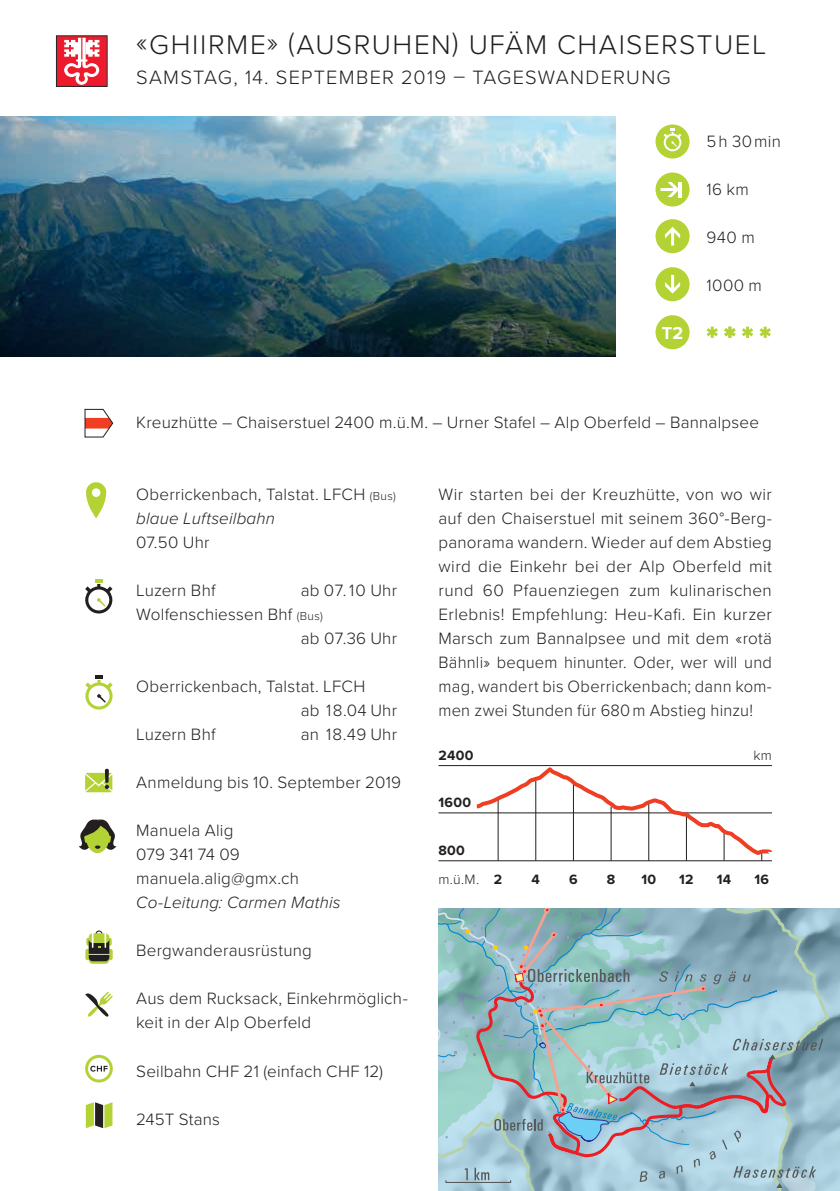
<style>
.page{position:relative;width:840px;height:1191px;background:#fff}
.page>*{position:absolute;margin:0;border:0;box-sizing:border-box;transform-origin:0 0}
.t1{font:300 28px "Proxima Nova";letter-spacing:.055em;color:#231f20}
.t2{font:300 20px "Proxima Nova";letter-spacing:.06em;color:#231f20}
.t3{font:700 18px "Proxima Nova";color:#fff}
.t4{font:300 17px/24px "Proxima Nova";letter-spacing:.01em;color:#231f20}
.t5{font:italic 300 17px "Proxima Nova";letter-spacing:.01em;color:#231f20}
.t6{font:700 14px "Proxima Nova";letter-spacing:.025em;color:#231f20}
.t7{font:300 14px "Proxima Nova";color:#231f20}
.s1{font-size:12px}
.s2{font-style:italic}
</style>
<div class="page">
<svg style="left:86px;top:1102px;width:26px;height:26px"></svg>
<div style="left:57px;top:36px;width:50px;height:50px;background:#ee1b2c"></div>
<svg style="left:64px;top:38px;width:35px;height:47px"></svg>
<div style="left:56px;top:35px;width:52px;height:52px;border:1px solid #231f20"></div>
<div style="left:655px;top:315px;width:34px;height:34px;background:#b3d234;border-radius:50%"></div>
<div style="left:655px;top:172px;width:34px;height:34px;background:#b3d234;border-radius:50%"></div>
<svg style="left:660px;top:182px;width:18px;height:15px"></svg>
<hr style="left:678px;top:182px;width:3px;height:15px;background:#fff">
<div style="left:655px;top:219px;width:34px;height:34px;background:#b3d234;border-radius:50%"></div>
<svg style="left:665px;top:227px;width:14px;height:18px"></svg>
<div style="left:655px;top:267px;width:34px;height:34px;background:#b3d234;border-radius:50%"></div>
<svg style="left:665px;top:275px;width:14px;height:18px"></svg>
<div style="left:655px;top:124px;width:34px;height:34px;background:#b3d234;border-radius:50%"></div>
<svg style="left:663px;top:129px;width:18px;height:22px"></svg>
<svg style="left:85px;top:930px;width:28px;height:33px"></svg>
<svg style="left:85px;top:579px;width:27px;height:34px"></svg>
<svg style="left:85px;top:675px;width:28px;height:34px"></svg>
<svg style="left:86px;top:482px;width:20px;height:36px"></svg>
<svg style="left:85px;top:991px;width:28px;height:25px"></svg>
<svg style="left:79px;top:819px;width:38px;height:34px"></svg>
<svg style="left:85px;top:1054px;width:28px;height:28px"></svg>
<svg style="left:84px;top:409px;width:29px;height:28px"></svg>
<svg style="left:85px;top:768px;width:27px;height:24px"></svg>
<img style="left:0;top:116px;width:614px;height:240px">
<svg style="left:706px;top:327px;width:11px;height:11px"></svg>
<svg style="left:724px;top:327px;width:11px;height:11px"></svg>
<svg style="left:742px;top:327px;width:10px;height:11px"></svg>
<svg style="left:759px;top:327px;width:11px;height:11px"></svg>
<svg style="left:438px;top:908px;width:395px;height:283px;background:#99bac4"></svg>
<hr style="left:438px;top:765px;width:333px;height:1px;background:#231f20">
<hr style="left:438px;top:812px;width:333px;height:1px;background:#231f20">
<hr style="left:438px;top:860px;width:333px;height:1px;background:#231f20">
<svg style="left:472px;top:765px;width:300px;height:95px"></svg>
<h1 class="t1" style="left:136px;top:24px;width:631px">«GHIIRME» (AUSRUHEN) UFÄM CHAISERSTUEL</h1>
<p class="t2" style="left:136px;top:62px;width:536px">SAMSTAG, 14. SEPTEMBER 2019 – TAGESWANDERUNG</p>
<p class="t4" style="left:706px;top:128px;width:76px">5 h 30 min</p>
<p class="t4" style="left:706px;top:176px;width:44px">16 km</p>
<p class="t4" style="left:706px;top:224px;width:50px">940 m</p>
<p class="t3" style="left:661px;top:320px;width:23px">T2</p>
<p class="t4" style="left:706px;top:272px;width:57px">1000 m</p>
<p class="t4" style="left:136px;top:410px;width:624px">Kreuzhütte – Chaiserstuel 2400 m.ü.M. – Urner Stafel – Alp Oberfeld – Bannalpsee</p>
<p class="t4" style="left:136px;top:481px;width:261px">Oberrickenbach, Talstat. LFCH <span class="s1">(Bus) </span><span class="s2">blaue Luftseilbahn</span></p>
<p class="t4" style="left:136px;top:529px;width:75px">07.50 Uhr</p>
<p class="t4" style="left:136px;top:577px;width:81px">Luzern Bhf</p>
<p class="t4" style="left:300px;top:577px;width:98px">ab 07. 10 Uhr</p>
<p class="t4" style="left:136px;top:601px;width:188px">Wolfenschiessen Bhf <span class="s1">(Bus)</span></p>
<p class="t4" style="left:300px;top:625px;width:98px">ab 07.36 Uhr</p>
<p class="t4" style="left:136px;top:673px;width:230px">Oberrickenbach, Talstat. LFCH</p>
<p class="t4" style="left:300px;top:697px;width:98px">ab 18.04 Uhr</p>
<p class="t4" style="left:136px;top:721px;width:81px">Luzern Bhf</p>
<p class="t4" style="left:300px;top:721px;width:98px">an 18.49 Uhr</p>
<p class="t4" style="left:136px;top:769px;width:266px">Anmeldung bis 10. September 2019</p>
<p class="t4" style="left:136px;top:817px;width:164px">Manuela Alig<br>079 341 74 09 manuela.alig@gmx.ch</p>
<p class="t5" style="left:136px;top:890px;width:206px">Co-Leitung: Carmen Mathis</p>
<p class="t4" style="left:136px;top:937px;width:177px">Bergwanderausrüstung</p>
<p class="t4" style="left:136px;top:986px;width:273px">Aus dem Rucksack, Einkehrmöglich&shy;keit in der Alp Oberfeld</p>
<p class="t4" style="left:136px;top:1058px;width:248px">Seilbahn CHF 21 (einfach CHF 12)</p>
<p class="t4" style="left:136px;top:1106px;width:85px">245T Stans</p>
<p class="t4" style="left:438px;top:482px;width:335px;text-align:justify">Wir starten bei der Kreuzhütte, von wo wir auf den Chaiserstuel mit seinem 360°-Berg&shy;panorama wandern. Wieder auf dem Abstieg wird die Einkehr bei der Alp Oberfeld mit rund 60 Pfauenziegen zum kulinarischen Erlebnis! Empfehlung: Heu-Kafi. Ein kurzer Marsch zum Bannalpsee und mit dem «rotä Bähnli» bequem hinunter. Oder, wer will und mag, wandert bis Oberrickenbach; dann kom&shy;men zwei Stunden für 680 m Abstieg hinzu!</p>
<p class="t6" style="left:438px;top:744px;width:37px">2400</p>
<p class="t6" style="left:438px;top:792px;width:34px">1600</p>
<p class="t6" style="left:438px;top:840px;width:28px">800</p>
<p class="t7" style="left:438px;top:869px;width:42px">m.ü.M.</p>
<p class="t7" style="left:753px;top:744px;width:20px">km</p>
<p class="t6" style="left:493px;top:869px;width:10px">2</p>
<p class="t6" style="left:531px;top:869px;width:10px">4</p>
<p class="t6" style="left:569px;top:869px;width:10px">6</p>
<p class="t6" style="left:606px;top:869px;width:10px">8</p>
<p class="t6" style="left:641px;top:869px;width:16px">10</p>
<p class="t6" style="left:679px;top:869px;width:16px">12</p>
<p class="t6" style="left:716px;top:869px;width:16px">14</p>
<p class="t6" style="left:754px;top:869px;width:16px">16</p>
</div>
